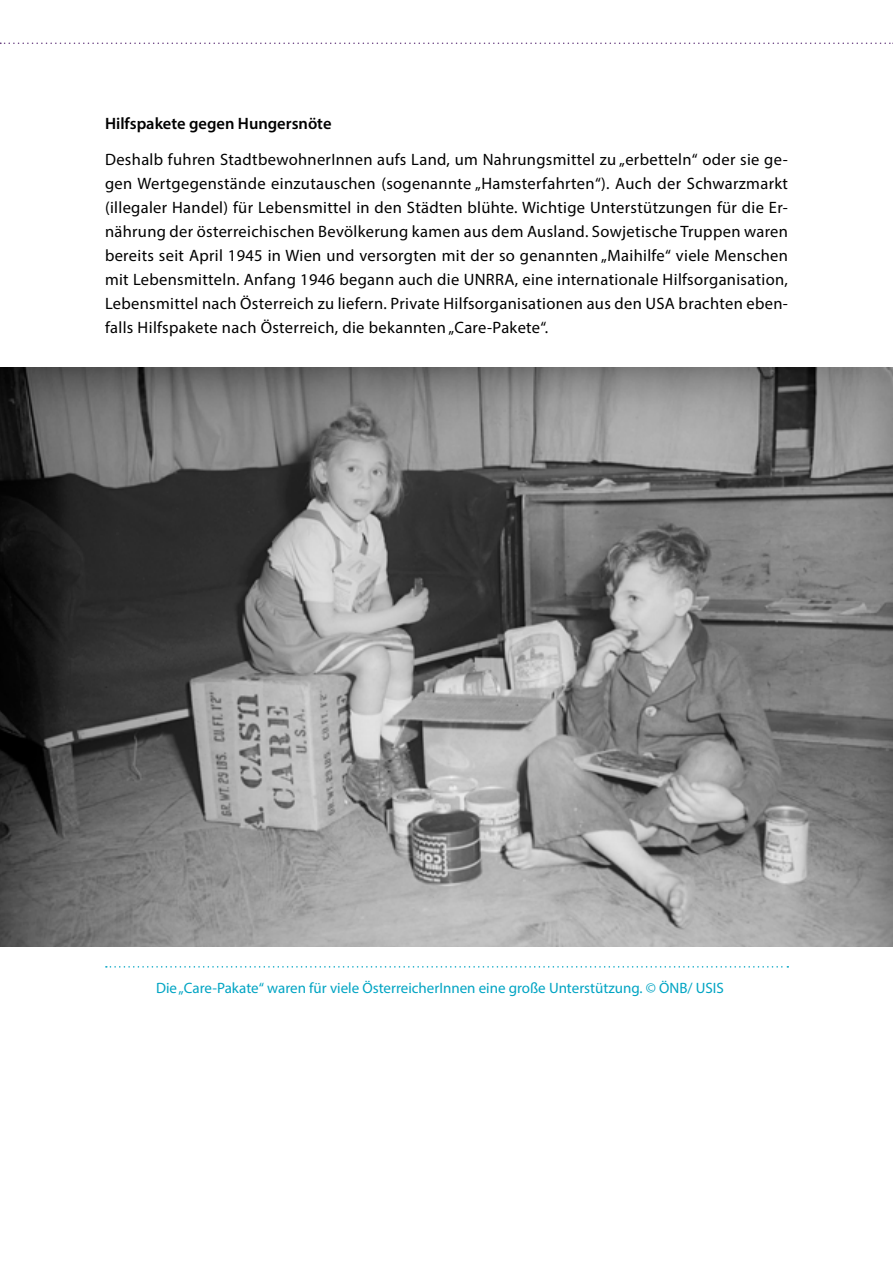
<style>
.page{position:relative;width:893px;height:1263px;background:#fff}
.page>*{position:absolute;margin:0;border:0;box-sizing:border-box;transform-origin:0 0}
._03_MainText{font:16.5px/24px "Myriad Pro";letter-spacing:.02em;color:#000;text-align:justify}
._03_MainText-2{font:600 16.5px "Myriad Pro";color:#000}
._04_Marginaltext{font:15px "Myriad Pro";color:#00a4c3}
</style>
<div class="page">
<svg style="left:0;top:43px;width:893px;height:1px"></svg>
<svg style="left:106px;top:966px;width:682px;height:1px"></svg>
<img style="left:0;top:368px;width:893px;height:579px">
<p class="_03_MainText-2" style="left:105px;top:113px;width:228px">Hilfspakete gegen Hungersnöte</p>
<p class="_03_MainText" style="left:105px;top:147px;width:684px">Deshalb fuhren StadtbewohnerInnen aufs Land, um Nahrungsmittel zu „erbetteln“ oder sie ge&shy;gen Wertgegenstände einzutauschen (sogenannte „Hamsterfahrten“). Auch der Schwarzmarkt (illegaler Handel) für Lebensmittel in den Städten blühte. Wichtige Unterstützungen für die Er&shy;nährung der österreichischen Bevölkerung kamen aus dem Ausland. Sowjetische Truppen waren bereits seit April 1945 in Wien und versorgten mit der so genannten „Maihilfe“ viele Menschen mit Lebensmitteln. Anfang 1946 begann auch die UNRRA, eine internationale Hilfsorganisation, Lebensmittel nach Österreich zu liefern. Private Hilfsorganisationen aus den USA brachten eben&shy;falls Hilfspakete nach Österreich, die bekannten „Care-Pakete“.</p>
<p class="_04_Marginaltext" style="left:156px;top:979px;width:569px">Die „Care-Pakate“ waren für viele ÖsterreicherInnen eine große Unterstützung. © ÖNB/ USIS</p>
</div>
